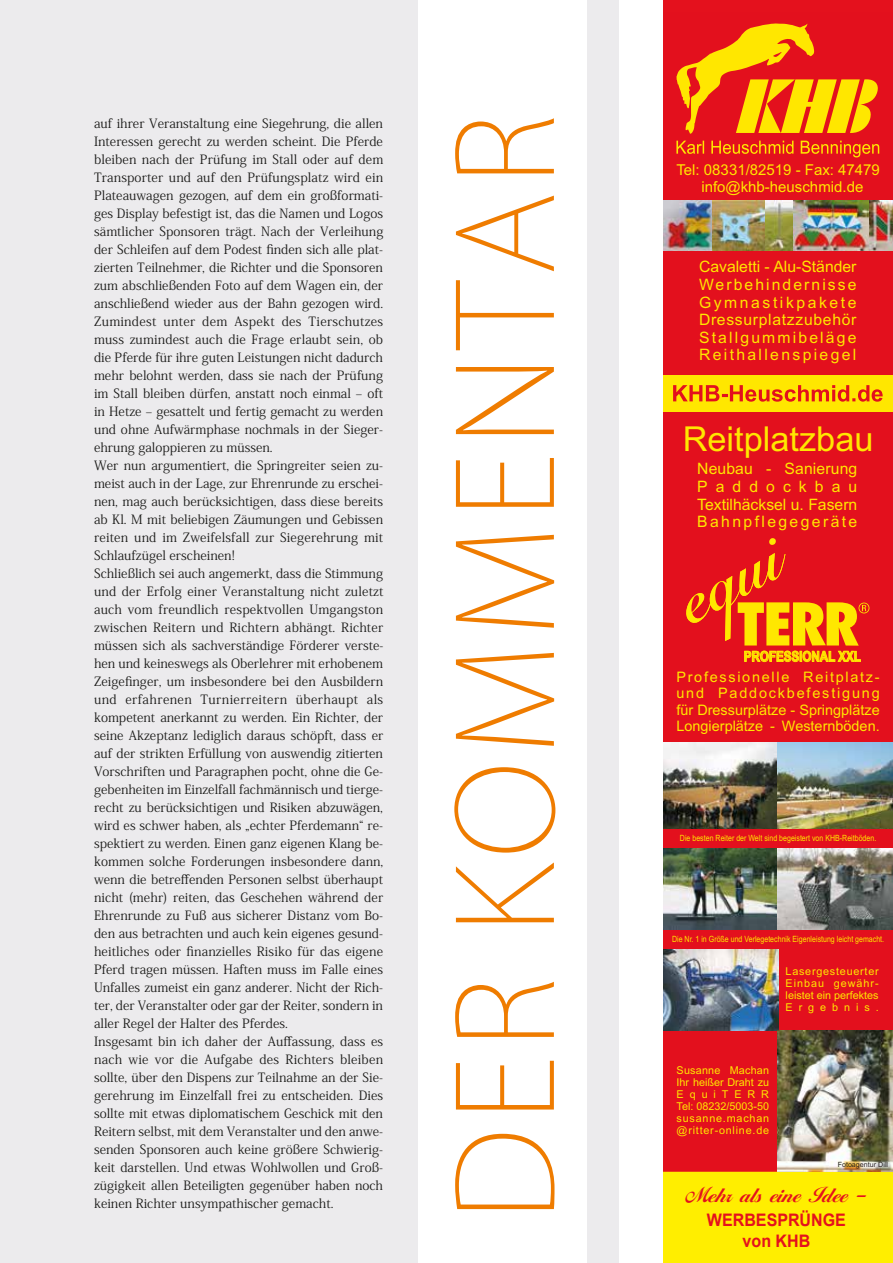
<style>
.page{position:relative;width:893px;height:1263px;background:#fff}
.page>*{position:absolute;margin:0;border:0;box-sizing:border-box;transform-origin:0 0}
.t1{font:200 129.75px "Koz Go Pro";letter-spacing:.05em;color:#ef7c00}
.t2{font:34.35px "Arial";color:#ffe700}
.t3{font:700 30px "Ballantines";color:#e4111d;scale:.93 1}
.t4{font:700 17.25px "Arial";color:#e4111d;scale:.93 1}
.t5{font:15.75px/17.5px "Arial";letter-spacing:.14em;color:#ffe700;text-align:justify}
.t6{font:15px/16.8px "Arial";color:#ffe700;text-align:center}
.t7{font:14.4px/16.2px "Arial";color:#ffe700;text-align:justify}
.t8{font:700 14.1px "Arial Narrow";color:#ffe700}
.t9{font:12.75px/18px "Koz Min Pro";color:#1a1a18}
.t10{font:11.1px "Arial";color:#e3101d}
.t11{font:10.8px/12px "Arial";letter-spacing:.075em;color:#ffe700;text-align:justify}
.t12{font:8.55px "Arial Narrow";color:#ffe700}
.t13{font:7.2px "Arial";color:#241d1b}
</style>
<div class="page">
<div style="left:0;top:0;width:418px;height:1263px;background:#ecebed"></div>
<div style="left:663px;top:13px;width:230px;height:1203px;background:#e3101d"></div>
<svg style="left:676px;top:23px;width:203px;height:134px"></svg>
<div style="left:663px;top:375px;width:230px;height:36px;background:#ffe700"></div>
<svg style="left:673px;top:385px;width:210px;height:17px"></svg>
<svg style="left:686px;top:538px;width:183px;height:124px"></svg>
<img style="left:663px;top:200px;width:102px;height:51px">
<img style="left:765px;top:200px;width:128px;height:51px">
<img style="left:663px;top:742px;width:230px;height:87px">
<img style="left:663px;top:849px;width:230px;height:81px">
<img style="left:663px;top:950px;width:115px;height:81px">
<img style="left:778px;top:1030px;width:115px;height:142px">
<div style="left:663px;top:1172px;width:230px;height:91px;background:#fe0"></div>
<div style="left:587px;top:0;width:32px;height:1263px;background:#ecebed"></div>
<p class="t9" style="left:94px;top:113px;width:291px">auf ihrer Veranstaltung eine Siegehrung, die allen Interessen gerecht zu werden scheint. Die Pferde bleiben nach der Prüfung im Stall oder auf dem Transporter und auf den Prüfungsplatz wird ein Plateauwagen gezogen, auf dem ein großformati&shy;ges Display befestigt ist, das die Namen und Logos sämtlicher Sponsoren trägt. Nach der Verleihung der Schleifen auf dem Podest finden sich alle plat&shy;zierten Teilnehmer, die Richter und die Sponsoren zum abschließenden Foto auf dem Wagen ein, der anschließend wieder aus der Bahn gezogen wird.<br>Zumindest unter dem Aspekt des Tierschutzes muss zumindest auch die Frage erlaubt sein, ob die Pferde für ihre guten Leistungen nicht dadurch mehr belohnt werden, dass sie nach der Prüfung im Stall bleiben dürfen, anstatt noch einmal – oft in Hetze – gesattelt und fertig gemacht zu werden und ohne Aufwärmphase nochmals in der Sieger&shy;ehrung galoppieren zu müssen.<br>Wer nun argumentiert, die Springreiter seien zu&shy;meist auch in der Lage, zur Ehrenrunde zu erschei&shy;nen, mag auch berücksichtigen, dass diese bereits ab Kl. M mit beliebigen Zäumungen und Gebissen reiten und im Zweifelsfall zur Siegerehrung mit Schlaufzügel erscheinen!<br>Schließlich sei auch angemerkt, dass die Stimmung und der Erfolg einer Veranstaltung nicht zuletzt auch vom freundlich respektvollen Umgangston zwischen Reitern und Richtern abhängt. Richter müssen sich als sachverständige Förderer verste&shy;hen und keineswegs als Oberlehrer mit erhobenem Zeigefinger, um insbesondere bei den Ausbildern und erfahrenen Turnierreitern überhaupt als kompetent anerkannt zu werden. Ein Richter, der seine Akzeptanz lediglich daraus schöpft, dass er auf der strikten Erfüllung von auswendig zitierten Vorschriften und Paragraphen pocht, ohne die Ge&shy;gebenheiten im Einzelfall fachmännisch und tierge&shy;recht zu berücksichtigen und Risiken abzuwägen, wird es schwer haben, als „echter Pferdemann“ re&shy;spektiert zu werden. Einen ganz eigenen Klang be&shy;kommen solche Forderungen insbesondere dann, wenn die betreffenden Personen selbst überhaupt nicht (mehr) reiten, das Geschehen während der Ehrenrunde zu Fuß aus sicherer Distanz vom Bo&shy;den aus betrachten und auch kein eigenes gesund&shy;heitliches oder finanzielles Risiko für das eigene Pferd tragen müssen. Haften muss im Falle eines Unfalles zumeist ein ganz anderer. Nicht der Rich&shy;ter, der Veranstalter oder gar der Reiter, sondern in aller Regel der Halter des Pferdes.<br>Insgesamt bin ich daher der Auffassung, dass es nach wie vor die Aufgabe des Richters bleiben sollte, über den Dispens zur Teilnahme an der Sie&shy;gerehrung im Einzelfall frei zu entscheiden. Dies sollte mit etwas diplomatischem Geschick mit den Reitern selbst, mit dem Veranstalter und den anwe&shy;senden Sponsoren auch keine größere Schwierig&shy;keit darstellen. Und etwas Wohlwollen und Groß&shy;zügigkeit allen Beteiligten gegenüber haben noch keinen Richter unsympathischer gemacht.</p>
<h1 class="t1" style="left:421px;top:1221px;width:1078px;rotate:-90deg">Der Kommentar</h1>
<p class="t6" style="left:676px;top:161px;width:205px">Tel: 08331/82519 - Fax: 47479 info@khb-heuschmid.de</p>
<p class="t5" style="left:699px;top:258px;width:159px">Cavaletti - Alu-Ständer Werbehindernisse Gymnastikpakete Dressurplatzzubehör Stallgummibeläge Reithallenspiegel</p>
<h2 class="t2" style="left:683px;top:419px;width:192px">Reitplatzbau</h2>
<p class="t5" style="left:697px;top:460px;width:162px">Neubau - Sanierung Paddockbau Textilhäcksel u. Fasern Bahnpflegegeräte</p>
<p class="t8" style="left:744px;top:648px;width:119px">PROFESSIONAL XXL</p>
<p class="t7" style="left:676px;top:669px;width:205px">Professionelle Reitplatz&shy;und Paddockbefestigung für Dressurplätze - Springplätze Longierplätze - Westernböden.</p>
<p class="t12" style="left:680px;top:833px;width:198px">Die besten Reiter der Welt sind begeistert von KHB-Reitböden.</p>
<p class="t12" style="left:672px;top:934px;width:214px">Die Nr. 1 in Größe und Verlegetechnik Eigenleistung leicht gemacht.</p>
<p class="t11" style="left:786px;top:965px;width:95px">Lasergesteuerter Einbau gewähr&shy;leistet ein perfektes Ergebnis.</p>
<p class="t11" style="left:677px;top:1064px;width:94px">Susanne Machan Ihr heißer Draht zu EquiTERR Tel: 08232/5003-50 susanne.machan @ritter-online.de</p>
<p class="t13" style="left:838px;top:1160px;width:52px">Fotoagentur Dill</p>
<h3 class="t3" style="left:688px;top:1177px;width:192px">Mehr als eine Idee –</h3>
<h3 class="t4" style="left:707px;top:1209px;width:151px">WERBESPRÜNGE</h3>
<p class="t10" style="left:676px;top:1193px;width:205px">bis 31.03.2013 statt Equitana Ausstellung</p>
<h3 class="t4" style="left:743px;top:1229px;width:74px">von KHB</h3>
</div>
